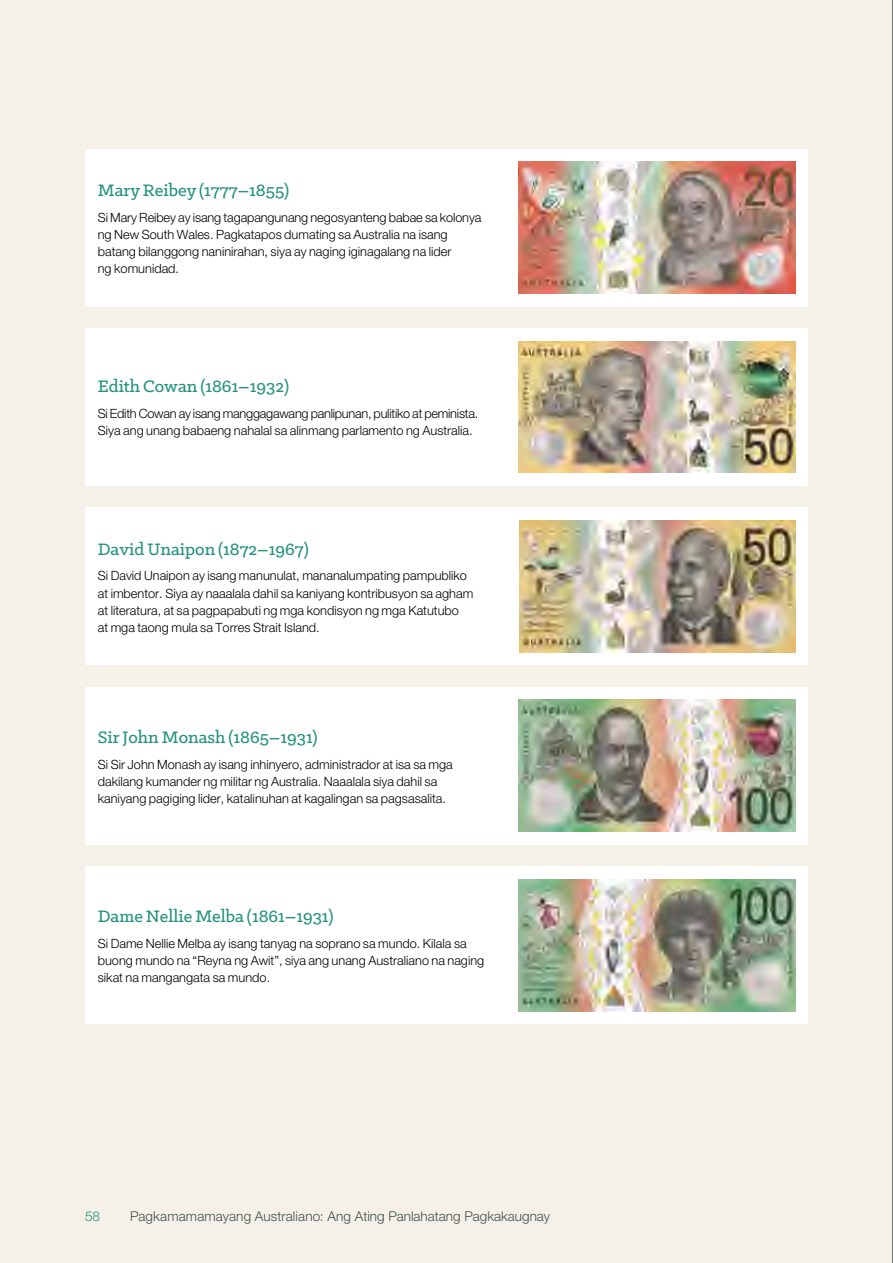
<style>
.page{position:relative;width:893px;height:1263px;background:#f5f1e9}
.page>*{position:absolute;margin:0;border:0;box-sizing:border-box;transform-origin:0 0}
.t1{font:500 18.75px "Klinic Slab";color:#25937e}
.t2{font:300 13.5px "Helvetica Neue LT Std";color:#3f504f}
.t3{font:300 13.5px "Helvetica Neue LT Std";color:#25937e}
.t4{font:300 12.75px/17.2px "Helvetica Neue LT Std";color:#000}
.t5{font:300 12.75px/17.2px "Helvetica Neue LT Std";letter-spacing:-.02em;color:#000}
</style>
<div class="page">
<div style="left:85px;top:328px;width:723px;height:158px;background:#fff"></div>
<div style="left:85px;top:149px;width:723px;height:157px;background:#fff"></div>
<div style="left:85px;top:508px;width:723px;height:157px;background:#fff"></div>
<div style="left:85px;top:687px;width:723px;height:157px;background:#fff"></div>
<div style="left:85px;top:867px;width:723px;height:157px;background:#fff"></div>
<hr style="left:892px;top:0;width:1px;height:1263px;background:#3f504f">
<img style="left:519px;top:162px;width:276px;height:131px">
<img style="left:519px;top:341px;width:276px;height:132px">
<img style="left:519px;top:520px;width:276px;height:132px">
<img style="left:519px;top:700px;width:276px;height:132px">
<img style="left:519px;top:879px;width:276px;height:132px">
<h4 class="t1" style="left:98px;top:178px;width:193px">Mary Reibey (1777–1855)</h4>
<p class="t4" style="left:98px;top:208px;width:385px">Si Mary Reibey ay isang tagapangunang negosyanteng babae sa kolonya ng New South Wales. Pagkatapos dumating sa Australia na isang batang bilanggong naninirahan, siya ay naging iginagalang na lider<br>ng komunidad.</p>
<h4 class="t1" style="left:98px;top:375px;width:193px">Edith Cowan (1861–1932)</h4>
<p class="t5" style="left:98px;top:405px;width:382px">Si Edith Cowan ay isang manggagawang panlipunan, pulitiko at peminista.<br>Siya ang unang babaeng nahalal sa alinmang parlamento ng Australia.</p>
<h4 class="t1" style="left:98px;top:537px;width:212px">David Unaipon (1872–1967)</h4>
<p class="t4" style="left:98px;top:567px;width:377px">Si David Unaipon ay isang manunulat, mananalumpating pampubliko at imbentor. Siya ay naaalala dahil sa kaniyang kontribusyon sa agham at literatura, at sa pagpapabuti ng mga kondisyon ng mga Katutubo<br>at mga taong mula sa Torres Strait Island.</p>
<h4 class="t1" style="left:98px;top:725px;width:221px">Sir John Monash (1865–1931)</h4>
<p class="t4" style="left:98px;top:755px;width:357px">Si Sir John Monash ay isang inhinyero, administrador at isa sa mga dakilang kumander ng militar ng Australia. Naaalala siya dahil sa kaniyang pagiging lider, katalinuhan at kagalingan sa pagsasalita.</p>
<h4 class="t1" style="left:98px;top:904px;width:237px">Dame Nellie Melba (1861–1931)</h4>
<p class="t4" style="left:98px;top:934px;width:388px">Si Dame Nellie Melba ay isang tanyag na soprano sa mundo. Kilala sa buong mundo na “Reyna ng Awit”, siya ang unang Australiano na naging sikat na mangangata sa mundo.</p>
<p class="t3" style="left:85px;top:1208px;width:17px">58</p>
<p class="t2" style="left:130px;top:1208px;width:422px">Pagkamamamayang Australiano: Ang Ating Panlahatang Pagkakaugnay</p>
</div>
